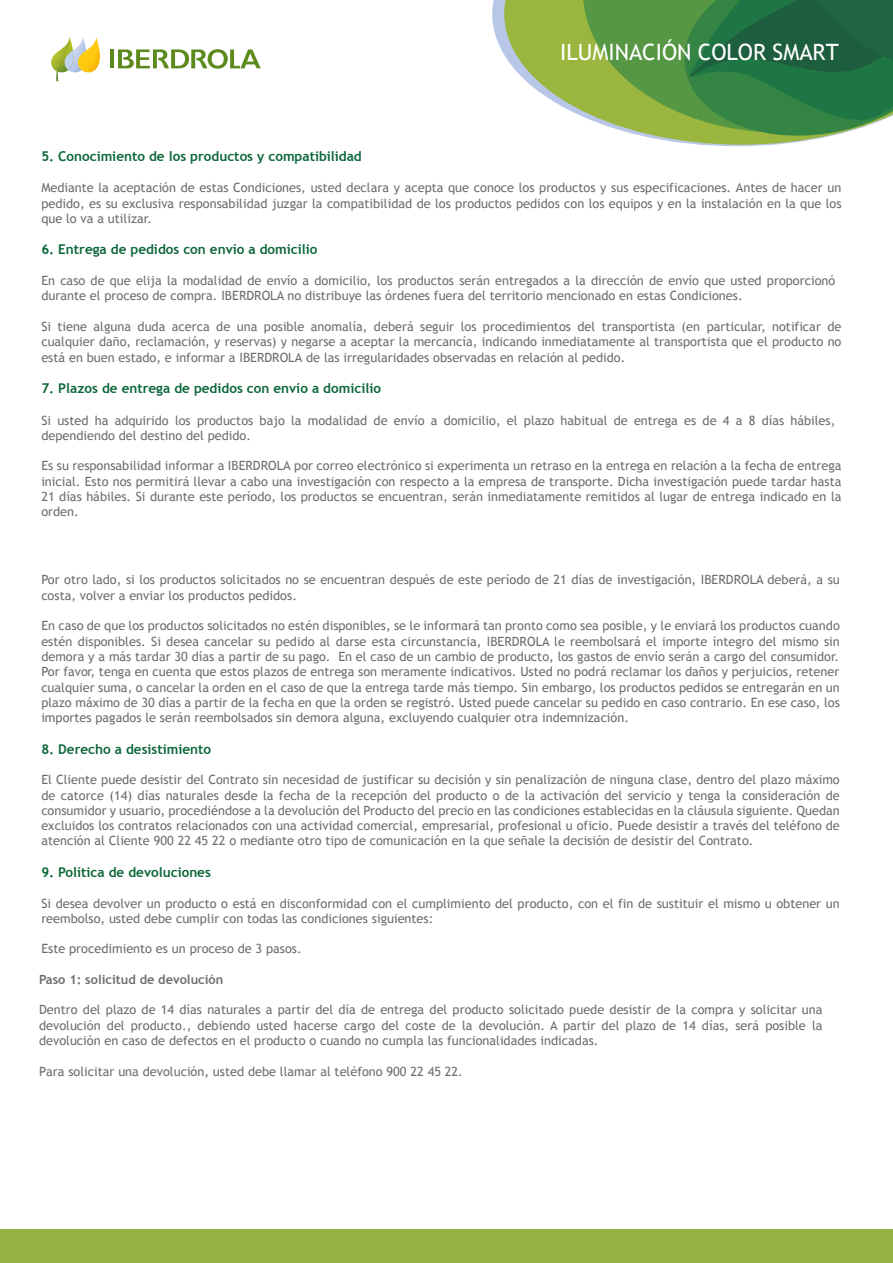
<style>
.page{position:relative;width:893px;height:1263px;background:#fff}
.page>*{position:absolute;margin:0;border:0;box-sizing:border-box;transform-origin:0 0}
.t1{font:22.5px "Trebuchet MS";color:#fff}
.t2{font:700 13.5px "Trebuchet MS";color:#0c6638}
.t3{font:12.75px/15.3px "Trebuchet MS";color:#6c6d70;text-align:justify}
.t4{font:700 12.75px "Trebuchet MS";color:#6c6d70}
</style>
<div class="page">
<svg style="left:492px;top:0;width:274px;height:146px"></svg>
<svg style="left:504px;top:0;width:79px;height:145px;fill:#9ab63e"></svg>
<svg style="left:583px;top:0;width:310px;height:145px;background:#4f8d4e"></svg>
<svg style="left:51px;top:37px;width:49px;height:44px"></svg>
<hr style="left:110px;top:49px;width:4px;height:19px;background:#5c8a1d">
<svg style="left:118px;top:49px;width:143px;height:20px"></svg>
<div style="left:0;top:1229px;width:893px;height:34px;background:#97b143"></div>
<h1 class="t1" style="left:560px;top:39px;width:280px">ILUMINACIÓN COLOR SMART</h1>
<p class="t2" style="left:41px;top:148px;width:322px">5. Conocimiento de los productos y compatibilidad</p>
<p class="t3" style="left:41px;top:180px;width:802px">Mediante la aceptación de estas Condiciones, usted declara y acepta que conoce los productos y sus especificaciones. Antes de hacer un pedido, es su exclusiva responsabilidad juzgar la compatibilidad de los productos pedidos con los equipos y en la instalación en la que los que lo va a utilizar.</p>
<p class="t2" style="left:41px;top:241px;width:278px">6. Entrega de pedidos con envío a domicilio</p>
<p class="t3" style="left:41px;top:273px;width:795px">En caso de que elija la modalidad de envío a domicilio, los productos serán entregados a la dirección de envío que usted proporcionó durante el proceso de compra. IBERDROLA no distribuye las órdenes fuera del territorio mencionado en estas Condiciones.</p>
<p class="t3" style="left:41px;top:319px;width:802px">Si tiene alguna duda acerca de una posible anomalía, deberá seguir los procedimientos del transportista (en particular, notificar de cualquier daño, reclamación, y reservas) y negarse a aceptar la mercancía, indicando inmediatamente al transportista que el producto no está en buen estado, e informar a IBERDROLA de las irregularidades observadas en relación al pedido.</p>
<p class="t2" style="left:41px;top:380px;width:341px">7. Plazos de entrega de pedidos con envío a domicilio</p>
<p class="t3" style="left:41px;top:412px;width:796px">Si usted ha adquirido los productos bajo la modalidad de envío a domicilio, el plazo habitual de entrega es de 4 a 8 días hábiles, dependiendo del destino del pedido.</p>
<p class="t3" style="left:41px;top:458px;width:802px">Es su responsabilidad informar a IBERDROLA por correo electrónico si experimenta un retraso en la entrega en relación a la fecha de entrega inicial. Esto nos permitirá llevar a cabo una investigación con respecto a la empresa de transporte. Dicha investigación puede tardar hasta 21 días hábiles. Si durante este período, los productos se encuentran, serán inmediatamente remitidos al lugar de entrega indicado en la orden.</p>
<p class="t3" style="left:41px;top:572px;width:800px">Por otro lado, si los productos solicitados no se encuentran después de este período de 21 días de investigación, IBERDROLA deberá, a su costa, volver a enviar los productos pedidos.</p>
<p class="t3" style="left:41px;top:618px;width:800px">En caso de que los productos solicitados no estén disponibles, se le informará tan pronto como sea posible, y le enviará los productos cuando estén disponibles. Si desea cancelar su pedido al darse esta circunstancia, IBERDROLA le reembolsará el importe íntegro del mismo sin demora y a más tardar 30 días a partir de su pago. En el caso de un cambio de producto, los gastos de envío serán a cargo del consumidor.<br>Por favor, tenga en cuenta que estos plazos de entrega son meramente indicativos. Usted no podrá reclamar los daños y perjuicios, retener cualquier suma, o cancelar la orden en el caso de que la entrega tarde más tiempo. Sin embargo, los productos pedidos se entregarán en un plazo máximo de 30 días a partir de la fecha en que la orden se registró. Usted puede cancelar su pedido en caso contrario. En ese caso, los importes pagados le serán reembolsados sin demora alguna, excluyendo cualquier otra indemnización.</p>
<p class="t2" style="left:41px;top:740px;width:171px">8. Derecho a desistimiento</p>
<p class="t3" style="left:41px;top:772px;width:800px">El Cliente puede desistir del Contrato sin necesidad de justificar su decisión y sin penalización de ninguna clase, dentro del plazo máximo de catorce (14) días naturales desde la fecha de la recepción del producto o de la activación del servicio y tenga la consideración de consumidor y usuario, procediéndose a la devolución del Producto del precio en las condiciones establecidas en la cláusula siguiente. Quedan excluidos los contratos relacionados con una actividad comercial, empresarial, profesional u oficio. Puede desistir a través del teléfono de atención al Cliente 900 22 45 22 o mediante otro tipo de comunicación en la que señale la decisión de desistir del Contrato.</p>
<p class="t2" style="left:41px;top:864px;width:171px">9. Política de devoluciones</p>
<p class="t3" style="left:41px;top:895px;width:800px">Si desea devolver un producto o está en disconformidad con el cumplimiento del producto, con el fin de sustituir el mismo u obtener un reembolso, usted debe cumplir con todas las condiciones siguientes:</p>
<p class="t3" style="left:41px;top:941px;width:262px">Este procedimiento es un proceso de 3 pasos.</p>
<p class="t4" style="left:39px;top:971px;width:186px">Paso 1: solicitud de devolución</p>
<p class="t3" style="left:39px;top:1002px;width:785px">Dentro del plazo de 14 días naturales a partir del día de entrega del producto solicitado puede desistir de la compra y solicitar una devolución del producto., debiendo usted hacerse cargo del coste de la devolución. A partir del plazo de 14 días, será posible la devolución en caso de defectos en el producto o cuando no cumpla las funcionalidades indicadas.</p>
<p class="t3" style="left:39px;top:1063px;width:425px">Para solicitar una devolución, usted debe llamar al teléfono 900 22 45 22.</p>
</div>
